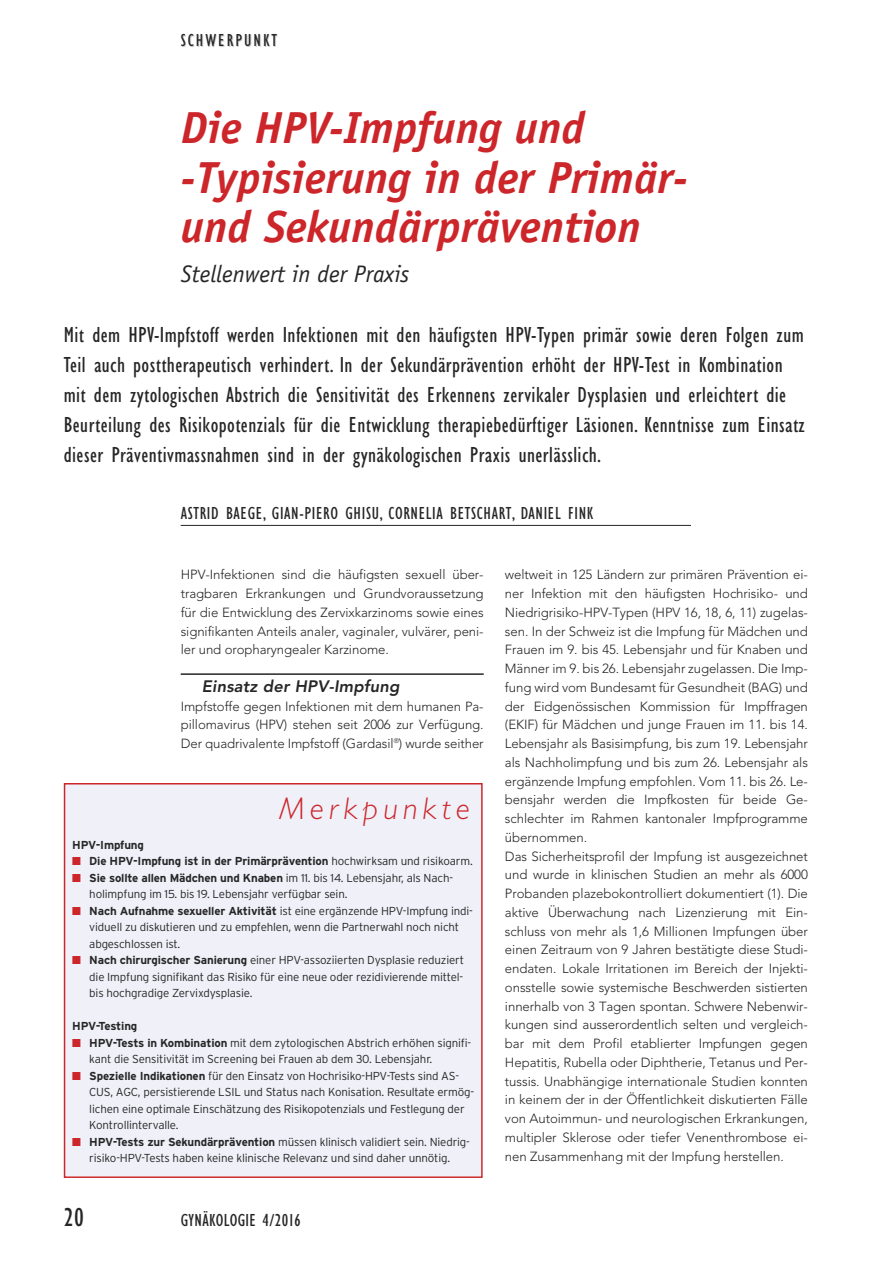
<style>
.page{position:relative;width:893px;height:1263px;background:#fff}
.page>*{position:absolute;margin:0;border:0;box-sizing:border-box;transform-origin:0 0}
.t1{font:italic 700 45px/49.5px "Officina Sans";color:#cc262b}
.t2{font:italic 300 31.5px "Gill Sans";letter-spacing:.165em;color:#cc262b}
.t3{font:condensed 27px "Gill Sans";color:#272627}
.t4{font:italic 24px "Officina Sans";color:#272627}
.t5{font:condensed 22.5px/30px "Gill Sans";letter-spacing:.02em;color:#272627}
.t6{font:condensed 18px "Gill Sans";letter-spacing:.035em;color:#272627}
.t7{font:condensed 18px "Gill Sans";letter-spacing:.11em;color:#272627}
.t8{font:italic 800 16.5px "Avenir";letter-spacing:.01em;color:#272627}
.t9{font:300 13.2px/18.8px "Avenir";letter-spacing:-.005em;color:#272627;text-align:justify}
.t10{font:300 11.55px/16.5px "Interstate";letter-spacing:-.015em;color:#272627}
.t11{font:700 11.55px "Interstate";letter-spacing:-.015em;color:#272627}
.s1{color:#cc262b}
.s2{font-weight:300}
.s3{font-weight:700}
</style>
<div class="page">
<hr style="left:181px;top:673px;width:303px;height:2px;background:#272627">
<hr style="left:181px;top:525px;width:510px;height:1px;background:#272627">
<div style="left:65px;top:784px;width:416px;height:392px;background:#eff0f8"></div>
<div style="left:64px;top:783px;width:419px;height:395px;border:2px solid #cc262b"></div>
<h3 class="t7" style="left:181px;top:33px;width:98px">SCHWERPUNKT</h3>
<h1 class="t1" style="left:181px;top:107px;width:509px">Die HPV-Impfung und -Typisierung in der Primär&shy;und Sekundärprävention</h1>
<h3 class="t4" style="left:181px;top:265px;width:230px">Stellenwert in der Praxis</h3>
<p class="t5" style="left:64px;top:321px;width:743px">Mit dem HPV-Impfstoff werden Infektionen mit den häufigsten HPV-Typen primär sowie deren Folgen zum Teil auch posttherapeutisch verhindert. In der Sekundärprävention erhöht der HPV-Test in Kombination mit dem zytologischen Abstrich die Sensitivität des Erkennens zervikaler Dysplasien und erleichtert die Beurteilung des Risikopotenzials für die Entwicklung therapiebedürftiger Läsionen. Kenntnisse zum Einsatz dieser Präventivmassnahmen sind in der gynäkologischen Praxis unerlässlich.</p>
<h3 class="t6" style="left:181px;top:506px;width:414px">ASTRID BAEGE, GIAN-PIERO GHISU, CORNELIA BETSCHART, DANIEL FINK</h3>
<p class="t9" style="left:181px;top:565px;width:304px">HPV-Infektionen sind die häufigsten sexuell über&shy;tragbaren Erkrankungen und Grundvoraussetzung für die Entwicklung des Zervixkarzinoms sowie eines signifikanten Anteils analer, vaginaler, vulvärer, peni&shy;ler und oropharyngealer Karzinome.</p>
<p class="t8" style="left:202px;top:676px;width:199px">Einsatz der HPV-Impfung</p>
<p class="t9" style="left:181px;top:697px;width:304px">Impfstoffe gegen Infektionen mit dem humanen Pa&shy;pillomavirus (HPV) stehen seit 2006 zur Verfügung.<br>Der quadrivalente Impfstoff (Gardasil<sup>®</sup>) wurde seither</p>
<h2 class="t2" style="left:279px;top:797px;width:192px">Merkpunkte</h2>
<p class="t11" style="left:72px;top:838px;width:73px">HPV-Impfung</p>
<p class="t11" style="left:72px;top:854px;width:402px"><span class="s1">■</span> Die HPV-Impfung ist in der Primärprävention <span class="s2">hochwirksam und risikoarm.</span></p>
<p class="t10" style="left:89px;top:869px;width:365px;text-indent:-17px"><span class="s1">■</span> <span class="s3">Sie sollte allen Mädchen und Knaben</span> im 11. bis 14. Lebensjahr, als Nach&shy;holimpfung im 15. bis 19. Lebensjahr verfügbar sein.</p>
<p class="t10" style="left:89px;top:902px;width:385px;text-indent:-17px"><span class="s1">■</span> <span class="s3">Nach Aufnahme sexueller Aktivität</span> ist eine ergänzende HPV-Impfung indi&shy;viduell zu diskutieren und zu empfehlen, wenn die Partnerwahl noch nicht abgeschlossen ist.</p>
<p class="t10" style="left:89px;top:952px;width:376px;text-align:justify;text-indent:-17px"><span class="s1">■</span> <span class="s3">Nach chirurgischer Sanierung</span> einer HPV-assoziierten Dysplasie reduziert die Impfung signifikant das Risiko für eine neue oder rezidivierende mittel&shy;bis hochgradige Zervixdysplasie.</p>
<p class="t11" style="left:72px;top:1019px;width:67px">HPV-Testing</p>
<p class="t10" style="left:89px;top:1034px;width:383px;text-indent:-17px"><span class="s1">■</span> <span class="s3">HPV-Tests in Kombination</span> mit dem zytologischen Abstrich erhöhen signifi&shy;kant die Sensitivität im Screening bei Frauen ab dem 30. Lebensjahr.</p>
<p class="t10" style="left:89px;top:1067px;width:386px;text-indent:-17px"><span class="s1">■</span> <span class="s3">Spezielle Indikationen</span> für den Einsatz von Hochrisiko-HPV-Tests sind AS-CUS, AGC, persistierende LSIL und Status nach Konisation. Resultate ermög&shy;lichen eine optimale Einschätzung des Risikopotenzials und Festlegung der Kontrollintervalle.</p>
<p class="t10" style="left:72px;top:1133px;width:399px;text-align:center"><span class="s1">■</span> <span class="s3">HPV-Tests zur Sekundärprävention</span> müssen klinisch validiert sein. Niedrig&shy;risiko-HPV-Tests haben keine klinische Relevanz und sind daher unnötig.</p>
<h3 class="t3" style="left:64px;top:1207px;width:22px">20</h3>
<h3 class="t6" style="left:181px;top:1213px;width:122px">GYNÄKOLOGIE 4/2016</h3>
<p class="t9" style="left:505px;top:565px;width:304px;text-align:left">weltweit in 125 Ländern zur primären Prävention ei&shy;ner Infektion mit den häufigsten Hochrisiko- und Niedrigrisiko-HPV-Typen (HPV 16, 18, 6, 11) zugelas&shy;sen. In der Schweiz ist die Impfung für Mädchen und Frauen im 9. bis 45. Lebensjahr und für Knaben und Männer im 9. bis 26. Lebensjahr zugelassen. Die Imp&shy;fung wird vom Bundesamt für Gesundheit (BAG) und der Eidgenössischen Kommission für Impffragen (EKIF) für Mädchen und junge Frauen im 11. bis 14.<br>Lebensjahr als Basisimpfung, bis zum 19. Lebensjahr als Nachholimpfung und bis zum 26. Lebensjahr als ergänzende Impfung empfohlen. Vom 11. bis 26. Le&shy;bensjahr werden die Impfkosten für beide Ge&shy;schlechter im Rahmen kantonaler Impfprogramme übernommen.<br>Das Sicherheitsprofil der Impfung ist ausgezeichnet und wurde in klinischen Studien an mehr als 6000<br>Probanden plazebokontrolliert dokumentiert (1). Die aktive Überwachung nach Lizenzierung mit Ein&shy;schluss von mehr als 1,6 Millionen Impfungen über einen Zeitraum von 9 Jahren bestätigte diese Studi&shy;endaten. Lokale Irritationen im Bereich der Injekti&shy;onsstelle sowie systemische Beschwerden sistierten innerhalb von 3 Tagen spontan. Schwere Nebenwir&shy;kungen sind ausserordentlich selten und vergleich&shy;bar mit dem Profil etablierter Impfungen gegen Hepatitis, Rubella oder Diphtherie, Tetanus und Per&shy;tussis. Unabhängige internationale Studien konnten in keinem der in der Öffentlichkeit diskutierten Fälle von Autoimmun- und neurologischen Erkrankungen, multipler Sklerose oder tiefer Venenthrombose ei&shy;nen Zusammenhang mit der Impfung herstellen.</p>
</div>
